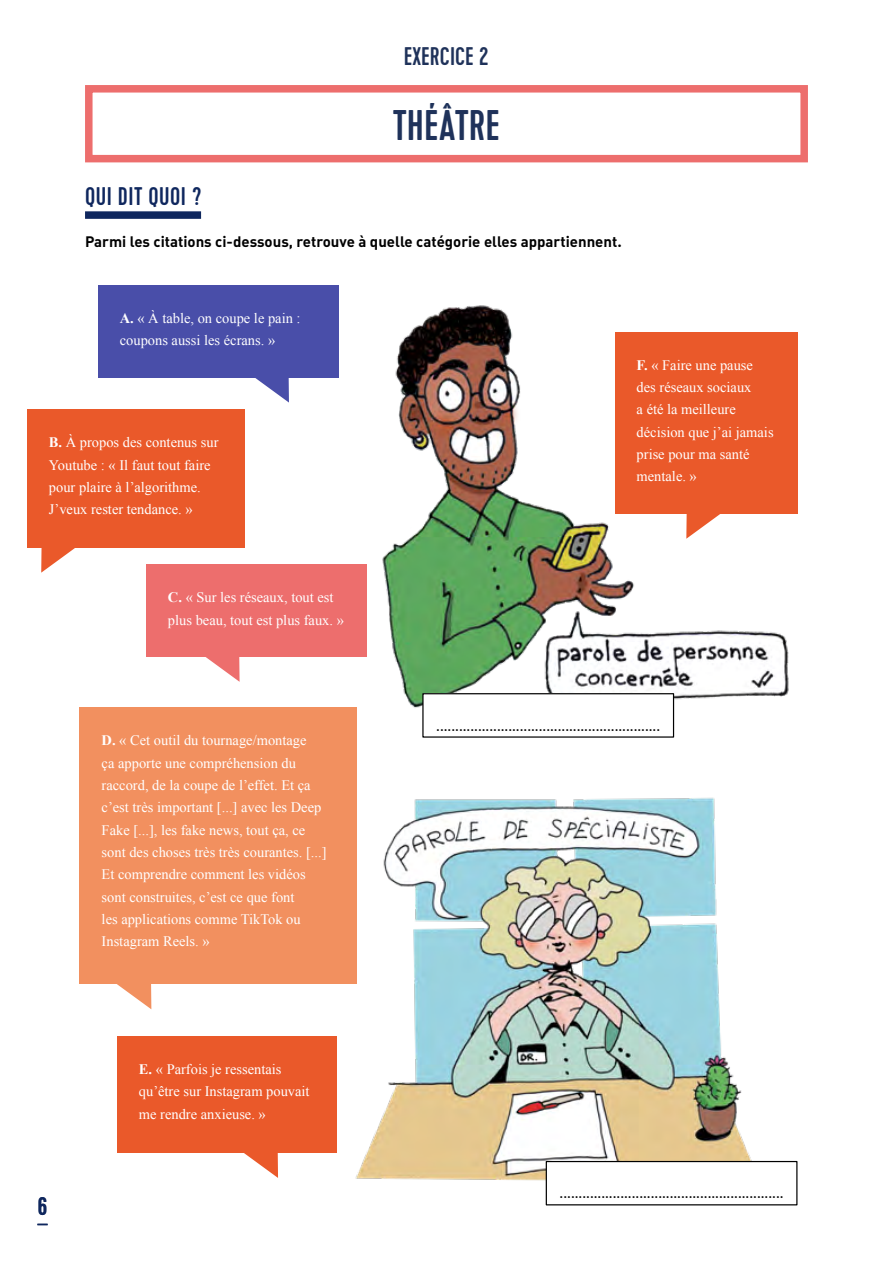
<style>
.page{position:relative;width:893px;height:1263px;background:#fff}
.page>*{position:absolute;margin:0;border:0;box-sizing:border-box;transform-origin:0 0}
.t1{font:500 42.75px "Cervo";color:#1f325a}
.t2{font:500 25.5px "Cervo";letter-spacing:.02em;color:#0f275e}
.t3{font:500 25.5px "Cervo";color:#1f325a}
.t4{font:15px "DIN Bold Alternate";color:#000}
.t5{font:14.4px/22.4px "Times New Roman";color:#fff}
.t6{font:13.35px "DIN Medium Alternate";color:#000}
.s1{font-weight:700}
</style>
<div class="page">
<img style="left:382px;top:305px;width:416px;height:419px">
<div style="left:85px;top:211px;width:116px;height:8px;background:#0f275e"></div>
<div style="left:85px;top:85px;width:723px;height:77px;background:#fff;border:8px solid #ed6e6d"></div>
<svg style="left:237px;top:1152px;width:41px;height:26px"></svg>
<div style="left:117px;top:1036px;width:219px;height:116px;background:#ea592a"></div>
<svg style="left:41px;top:547px;width:41px;height:26px"></svg>
<div style="left:27px;top:409px;width:218px;height:138px;background:#ea592a"></div>
<svg style="left:248px;top:377px;width:41px;height:26px"></svg>
<div style="left:98px;top:285px;width:240px;height:92px;background:#494ea9"></div>
<svg style="left:686px;top:513px;width:41px;height:26px"></svg>
<div style="left:615px;top:332px;width:182px;height:181px;background:#ea592a"></div>
<svg style="left:117px;top:984px;width:34px;height:25px"></svg>
<div style="left:80px;top:707px;width:277px;height:277px;background:#f2905f"></div>
<svg style="left:199px;top:656px;width:41px;height:26px"></svg>
<div style="left:146px;top:564px;width:220px;height:92px;background:#ed6e6d"></div>
<img style="left:355px;top:797px;width:419px;height:402px">
<div style="left:546px;top:1161px;width:251px;height:44px;background:#fff"></div>
<div style="left:546px;top:1161px;width:251px;height:44px;border:1px solid #000"></div>
<div style="left:423px;top:694px;width:250px;height:43px;background:#fff"></div>
<div style="left:422px;top:693px;width:252px;height:45px;border:1px solid #000"></div>
<h2 class="t3" style="left:404px;top:41px;width:87px">EXERCICE 2</h2>
<h1 class="t1" style="left:393px;top:100px;width:109px">THÉÂTRE</h1>
<h2 class="t2" style="left:85px;top:181px;width:118px">QUI DIT QUOI ?</h2>
<p class="t4" style="left:85px;top:232px;width:538px">Parmi les citations ci-dessous, retrouve à quelle catégorie elles appartiennent.</p>
<p class="t5" style="left:120px;top:307px;width:182px"><span class="s1">A.</span> « À table, on coupe le pain : coupons aussi les écrans. »</p>
<p class="t5" style="left:49px;top:431px;width:171px"><span class="s1">B.</span> À propos des contenus sur<br>Youtube : « Il faut tout faire pour plaire à l’algorithme.<br>J’veux rester tendance. »</p>
<p class="t5" style="left:168px;top:586px;width:177px"><span class="s1">C.</span> « Sur les réseaux, tout est plus beau, tout est plus faux. »</p>
<p class="t5" style="left:102px;top:729px;width:226px"><span class="s1">D.</span> « Cet outil du tournage/montage<br>ça apporte une compréhension du raccord, de la coupe de l’effet. Et ça c’est très important [...] avec les Deep Fake [...], les fake news, tout ça, ce sont des choses très très courantes. [...] Et comprendre comment les vidéos sont construites, c’est ce que font<br>les applications comme TikTok ou Instagram Reels. »</p>
<h2 class="t2" style="left:37px;top:1191px;width:12px">6</h2>
<p class="t5" style="left:139px;top:1057px;width:172px"><span class="s1">E.</span> « Parfois je ressentais qu’être sur Instagram pouvait me rendre anxieuse. »</p>
<p class="t5" style="left:637px;top:353px;width:138px"><span class="s1">F.</span> « Faire une pause des réseaux sociaux<br>a été la meilleure décision que j’ai jamais prise pour ma santé mentale. »</p>
<p class="t6" style="left:436px;top:717px;width:225px">...........................................................</p>
<p class="t6" style="left:560px;top:1185px;width:225px">...........................................................</p>
</div>
